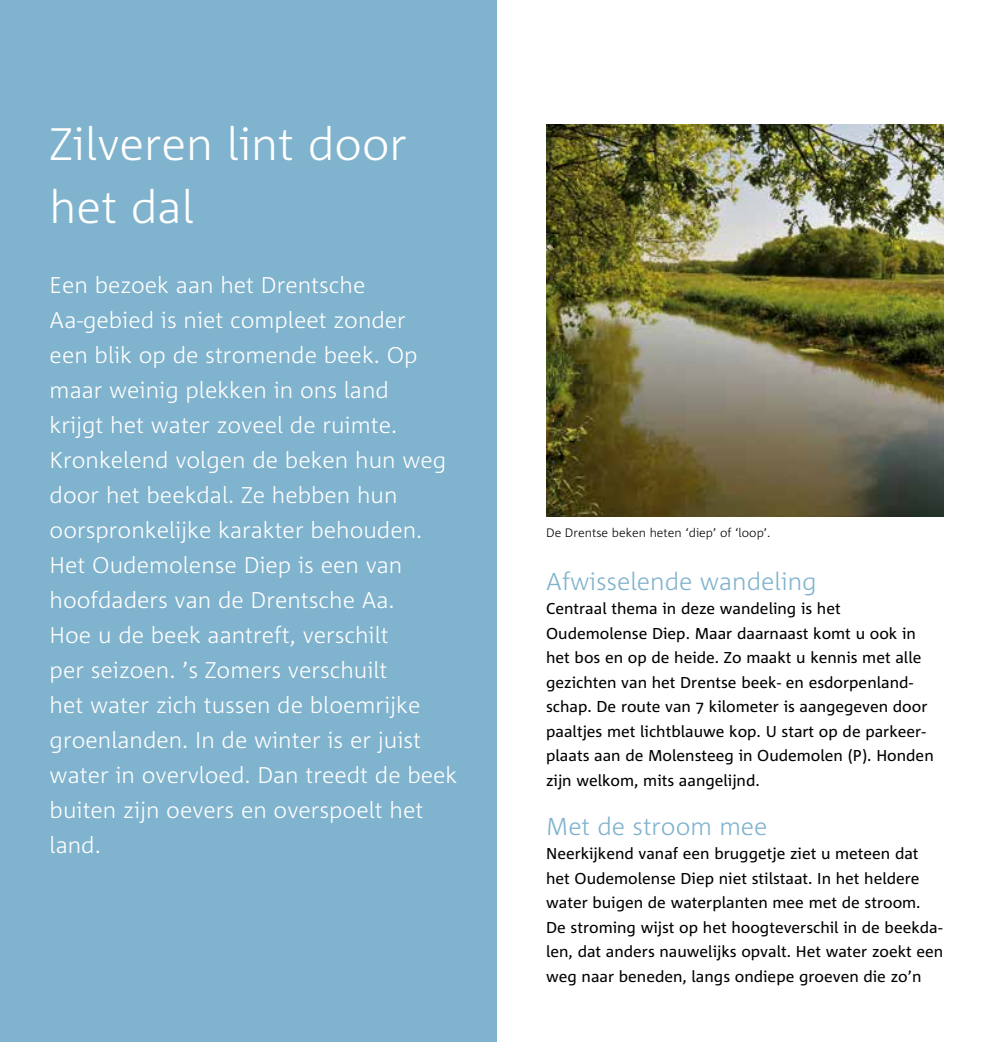
<style>
.page{position:relative;width:993px;height:1042px;background:#fff}
.page>*{position:absolute;margin:0;border:0;box-sizing:border-box;transform-origin:0 0}
.t1{font:300 45.5px/63px "Agro Sans";color:#fff}
.t2{font:300 24.5px "Agro Sans";color:#80b3cd}
.t3{font:300 22.75px/35px "Agro Sans";color:#fff}
.t4{font:15.75px/24.5px "Agro Sans";color:#000}
.t5{font:300 12.25px "Agro Sans";color:#000}
</style>
<div class="page">
<div style="left:0;top:0;width:496px;height:1042px;background:#80b3cd"></div>
<img style="left:546px;top:124px;width:397px;height:392px">
<h1 class="t1" style="left:50px;top:113px;width:358px">Zilveren lint door het dal</h1>
<p class="t3" style="left:50px;top:267px;width:409px">Een bezoek aan het Drentsche<br>Aa-gebied is niet compleet zonder<br>een blik op de stromende beek. Op maar weinig plekken in ons land<br>krijgt het water zoveel de ruimte.<br>Kronkelend volgen de beken hun weg door het beekdal. Ze hebben hun oorspronkelijke karakter behouden.<br>Het Oudemolense Diep is een van hoofdaders van de Drentsche Aa.<br>Hoe u de beek aantreft, verschilt<br>per seizoen. ’s Zomers verschuilt<br>het water zich tussen de bloemrijke groenlanden. In de winter is er juist water in overvloed. Dan treedt de beek buiten zijn oevers en overspoelt het land.</p>
<p class="t5" style="left:546px;top:526px;width:226px">De Drentse beken heten ‘diep’ of ‘loop’.</p>
<h2 class="t2" style="left:546px;top:568px;width:272px">Afwisselende wandeling</h2>
<p class="t4" style="left:546px;top:596px;width:389px">Centraal thema in deze wandeling is het Oudemolense Diep. Maar daarnaast komt u ook in het bos en op de heide. Zo maakt u kennis met alle gezichten van het Drentse beek- en esdorpenland&shy;schap. De route van 7 kilometer is aangegeven door paaltjes met lichtblauwe kop. U start op de parkeer&shy;plaats aan de Molensteeg in Oudemolen (P). Honden zijn welkom, mits aangelijnd.</p>
<h2 class="t2" style="left:546px;top:813px;width:223px">Met de stroom mee</h2>
<p class="t4" style="left:546px;top:841px;width:398px">Neerkijkend vanaf een bruggetje ziet u meteen dat het Oudemolense Diep niet stilstaat. In het heldere water buigen de waterplanten mee met de stroom.<br>De stroming wijst op het hoogteverschil in de beekda&shy;len, dat anders nauwelijks opvalt. Het water zoekt een weg naar beneden, langs ondiepe groeven die zo’n</p>
</div>
